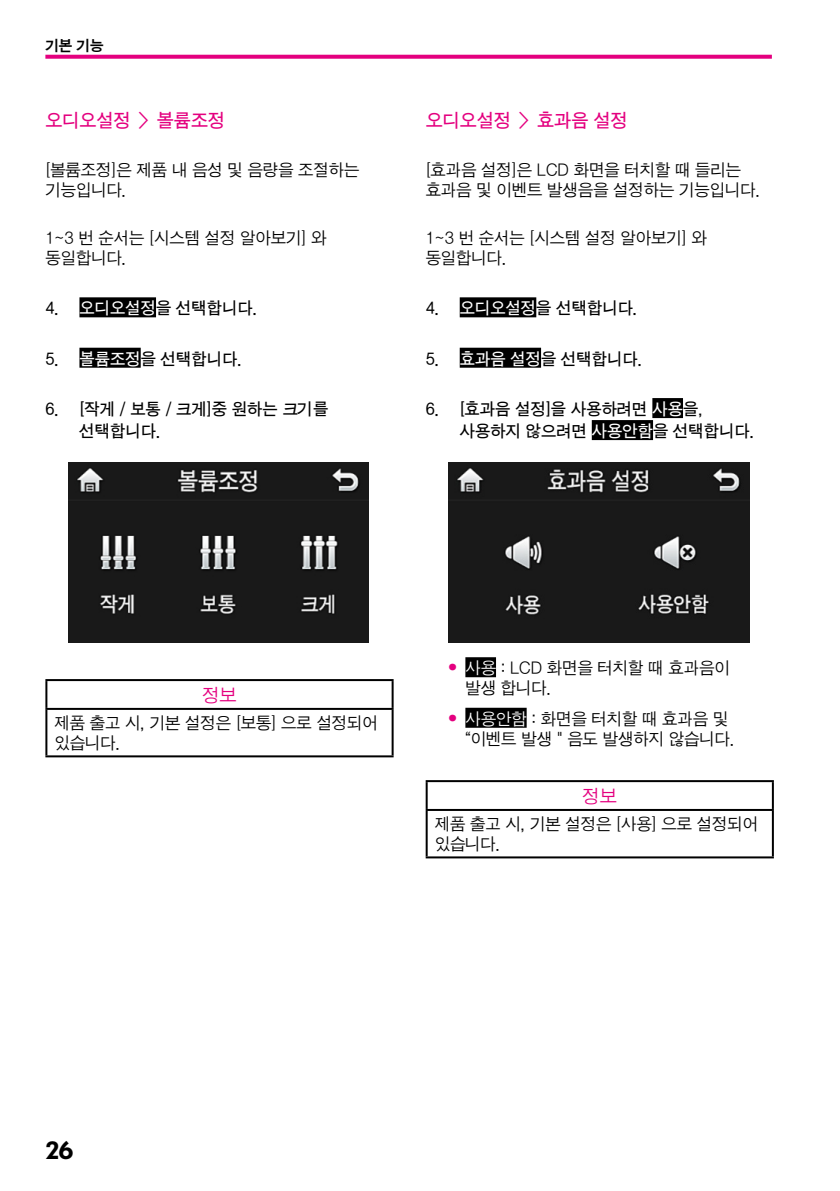
<style>
.page{position:relative;width:840px;height:1191px;background:#fff}
.page>*{position:absolute;margin:0;border:0;box-sizing:border-box;transform-origin:0 0}
.t1{font:700 24px "Nobel";color:#000}
.t2{font:19px "SD Gothic b Md";color:#e4007f}
.t3{font:19px "SD Gothic a Lt";color:#e4007f}
.t4{font:17px/20px "SD Gothic a Lt";color:#000}
.t5{font:17px/22px "SD Gothic b Md";color:#000}
.t6{font:15px "SD Gothic c Bd";color:#000}
.s1{color:#fff}
.s2{font-family:"Gulim";color:#e4007f}
</style>
<div class="page">
<svg style="left:45px;top:55px;width:726px;height:4px;background:#e51288"></svg>
<div style="left:79px;top:297px;width:77px;height:20px;background:#000"></div>
<div style="left:79px;top:348px;width:62px;height:20px;background:#000"></div>
<img style="left:68px;top:462px;width:301px;height:180px">
<hr style="left:45px;top:679px;width:348px;height:2px;background:#000">
<hr style="left:45px;top:681px;width:2px;height:27px;background:#000">
<hr style="left:391px;top:681px;width:2px;height:27px;background:#000">
<hr style="left:45px;top:708px;width:348px;height:2px;background:#000">
<hr style="left:45px;top:710px;width:2px;height:45px;background:#000">
<hr style="left:391px;top:710px;width:2px;height:45px;background:#000">
<hr style="left:45px;top:755px;width:348px;height:2px;background:#000">
<div style="left:459px;top:297px;width:77px;height:20px;background:#000"></div>
<div style="left:459px;top:348px;width:81px;height:20px;background:#000"></div>
<div style="left:652px;top:398px;width:30px;height:20px;background:#000"></div>
<div style="left:591px;top:420px;width:61px;height:20px;background:#000"></div>
<div style="left:465px;top:657px;width:30px;height:20px;background:#000"></div>
<div style="left:465px;top:707px;width:61px;height:20px;background:#000"></div>
<img style="left:448px;top:462px;width:300px;height:180px">
<hr style="left:425px;top:780px;width:348px;height:2px;background:#000">
<hr style="left:425px;top:782px;width:2px;height:27px;background:#000">
<hr style="left:771px;top:782px;width:2px;height:27px;background:#000">
<hr style="left:425px;top:809px;width:348px;height:2px;background:#000">
<hr style="left:425px;top:811px;width:2px;height:45px;background:#000">
<hr style="left:771px;top:811px;width:2px;height:45px;background:#000">
<hr style="left:425px;top:856px;width:348px;height:2px;background:#000">
<p class="t6" style="left:45px;top:38px;width:60px">기본 기능</p>
<p class="t2" style="left:45px;top:111px;width:181px">오디오설정 &gt; 볼륨조정</p>
<p class="t4" style="left:45px;top:159px;width:315px">[볼륨조정]은 제품 내 음성 및 음량을 조절하는 기능입니다.</p>
<p class="t4" style="left:45px;top:228px;width:282px">1~3 번 순서는 [시스템 설정 알아보기] 와 동일합니다.</p>
<p class="t5" style="left:45px;top:297px;width:213px">4. <span class="s1">오디오설정</span>을 선택합니다.</p>
<p class="t5" style="left:45px;top:347px;width:198px">5. <span class="s1">볼륨조정</span>을 선택합니다.</p>
<p class="t5" style="left:79px;top:398px;width:250px;text-indent:-34px">6. [작게 / 보통 / 크게]중 원하는 크기를 선택합니다.</p>
<p class="t2" style="left:425px;top:111px;width:204px">오디오설정 &gt; 효과음 설정</p>
<p class="t4" style="left:425px;top:159px;width:336px">[효과음 설정]은 LCD 화면을 터치할 때 들리는 효과음 및 이벤트 발생음을 설정하는 기능입니다.</p>
<p class="t4" style="left:425px;top:228px;width:282px">1~3 번 순서는 [시스템 설정 알아보기] 와 동일합니다.</p>
<p class="t5" style="left:425px;top:297px;width:213px">4. <span class="s1">오디오설정</span>을 선택합니다.</p>
<p class="t5" style="left:425px;top:347px;width:218px">5. <span class="s1">효과음 설정</span>을 선택합니다.</p>
<p class="t5" style="left:459px;top:398px;width:296px;text-indent:-34px">6. [효과음 설정]을 사용하려면 <span class="s1">사용</span>을, 사용하지 않으려면 <span class="s1">사용안함</span>을 선택합니다.</p>
<p class="t3" style="left:202px;top:685px;width:36px">정보</p>
<p class="t4" style="left:54px;top:713px;width:325px">제품 출고 시, 기본 설정은 [보통] 으로 설정되어 있습니다.</p>
<p class="t4" style="left:465px;top:658px;width:265px;text-indent:-17px"><span class="s2">٢</span> <span class="s1">사용</span> : LCD 화면을 터치할 때 효과음이 발생 합니다.</p>
<p class="t4" style="left:465px;top:708px;width:270px;text-indent:-17px"><span class="s2">٢</span> <span class="s1">사용안함</span> : 화면을 터치할 때 효과음 및 “이벤트 발생＂음도 발생하지 않습니다.</p>
<p class="t3" style="left:582px;top:786px;width:36px">정보</p>
<p class="t4" style="left:434px;top:814px;width:325px">제품 출고 시, 기본 설정은 [사용] 으로 설정되어 있습니다.</p>
<h1 class="t1" style="left:45px;top:1136px;width:29px">26</h1>
</div>
